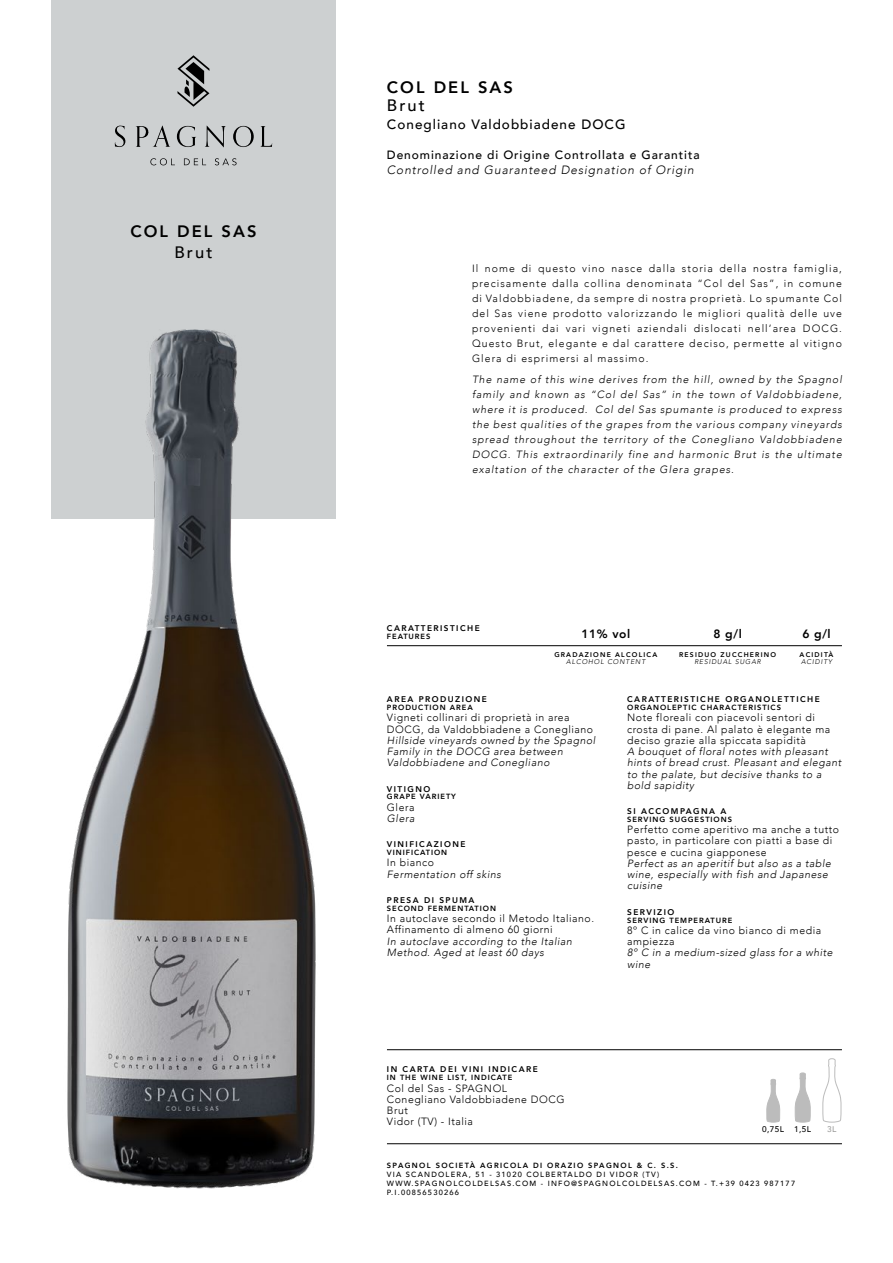
<style>
.page{position:relative;width:893px;height:1263px;background:#fff}
.page>*{position:absolute;margin:0;border:0;box-sizing:border-box;transform-origin:0 0}
.t1{font:800 16.5px "Avenir";letter-spacing:.125em;color:#000}
.t2{font:500 16.5px "Avenir";letter-spacing:.125em;color:#000}
.t3{font:500 13.5px "Avenir";letter-spacing:.075em;color:#000}
.t4{font:500 12px "Avenir";letter-spacing:.075em;color:#000}
.t5{font:italic 300 12px "Avenir";letter-spacing:.075em;color:#000}
.t6{font:800 12px "Avenir";color:#000}
.t7{font:300 10.5px/11.2px "Avenir";letter-spacing:.05em;color:#000}
.t8{font:italic 300 10.5px/11.2px "Avenir";letter-spacing:.05em;color:#000}
.t9{font:800 8.25px "Avenir";letter-spacing:.175em;color:#000}
.t10{font:500 8.25px "Avenir";color:#000}
.t11{font:500 8.25px "Avenir";color:#9d9d9c}
.t12{font:800 7.5px "Avenir";letter-spacing:.125em;color:#000}
.t13{font:500 7.5px/9px "Avenir";letter-spacing:.16em;color:#000}
.t14{font:800 7.5px "Avenir";letter-spacing:.18em;color:#000}
.t15{font:800 6.75px "Avenir";letter-spacing:.175em;color:#000}
.t16{font:italic 300 6.75px "Avenir";letter-spacing:.125em;color:#000}
</style>
<div class="page">
<div style="left:51px;top:0;width:285px;height:519px;background:#cdd0d1"></div>
<img style="left:67px;top:329px;width:249px;height:860px">
<svg style="left:177px;top:55px;width:32px;height:52px"></svg>
<svg style="left:150px;top:158px;width:87px;height:7px"></svg>
<svg style="left:115px;top:126px;width:157px;height:21px"></svg>
<hr style="left:387px;top:645px;width:455px;height:1px;background:#000">
<hr style="left:387px;top:1143px;width:455px;height:1px;background:#000">
<hr style="left:387px;top:1049px;width:455px;height:1px;background:#000">
<svg style="left:822px;top:1058px;width:20px;height:65px"></svg>
<svg style="left:794px;top:1072px;width:17px;height:51px"></svg>
<svg style="left:766px;top:1079px;width:15px;height:44px"></svg>
<h1 class="t1" style="left:130px;top:219px;width:128px">COL DEL SAS</h1>
<h1 class="t2" style="left:174px;top:238px;width:39px">Brut</h1>
<h1 class="t1" style="left:387px;top:74px;width:128px">COL DEL SAS</h1>
<h1 class="t2" style="left:387px;top:91px;width:39px">Brut</h1>
<p class="t3" style="left:387px;top:113px;width:240px">Conegliano Valdobbiadene DOCG</p>
<p class="t4" style="left:387px;top:144px;width:314px">Denominazione di Origine Controllata e Garantita</p>
<p class="t5" style="left:387px;top:162px;width:308px">Controlled and Guaranteed Designation of Origin</p>
<p class="t7" style="left:472px;top:261px;width:371px;line-height:15px;text-align:justify">Il nome di questo vino nasce dalla storia della nostra famiglia, precisamente dalla collina denominata “Col del Sas”, in comune di Valdobbiadene, da sempre di nostra proprietà. Lo spumante Col del Sas viene prodotto valorizzando le migliori qualità delle uve provenienti dai vari vigneti aziendali dislocati nell’area DOCG.<br>Questo Brut, elegante e dal carattere deciso, permette al vitigno Glera di esprimersi al massimo.</p>
<p class="t8" style="left:472px;top:372px;width:371px;line-height:15px;text-align:justify">The name of this wine derives from the hill, owned by the Spagnol family and known as “Col del Sas” in the town of Valdobbiadene, where it is produced. Col del Sas spumante is produced to express the best qualities of the grapes from the various company vineyards spread throughout the territory of the Conegliano Valdobbiadene DOCG. This extraordinarily fine and harmonic Brut is the ultimate exaltation of the character of the Glera grapes.</p>
<p class="t9" style="left:387px;top:621px;width:94px">CARATTERISTICHE</p>
<p class="t12" style="left:387px;top:630px;width:45px">FEATURES</p>
<p class="t6" style="left:581px;top:624px;width:50px">11% vol</p>
<p class="t6" style="left:713px;top:624px;width:30px">8 g/l</p>
<p class="t6" style="left:802px;top:624px;width:30px">6 g/l</p>
<p class="t15" style="left:554px;top:649px;width:104px">GRADAZIONE ALCOLICA</p>
<p class="t16" style="left:566px;top:658px;width:80px">ALCOHOL CONTENT</p>
<p class="t15" style="left:679px;top:649px;width:98px">RESIDUO ZUCCHERINO</p>
<p class="t16" style="left:694px;top:658px;width:68px">RESIDUAL SUGAR</p>
<p class="t15" style="left:800px;top:649px;width:35px">ACIDITÀ</p>
<p class="t16" style="left:801px;top:658px;width:32px">ACIDITY</p>
<p class="t9" style="left:387px;top:693px;width:101px">AREA PRODUZIONE</p>
<p class="t12" style="left:387px;top:701px;width:87px">PRODUCTION AREA</p>
<p class="t7" style="left:387px;top:712px;width:208px">Vigneti collinari di proprietà in area<br>DOCG, da Valdobbiadene a Conegliano</p>
<p class="t8" style="left:387px;top:734px;width:210px">Hillside vineyards owned by the Spagnol<br>Family in the DOCG area between<br>Valdobbiadene and Conegliano</p>
<p class="t9" style="left:387px;top:782px;width:45px">VITIGNO</p>
<p class="t12" style="left:387px;top:791px;width:71px">GRAPE VARIETY</p>
<p class="t7" style="left:387px;top:801px;width:29px">Glera</p>
<p class="t8" style="left:387px;top:813px;width:29px">Glera</p>
<p class="t9" style="left:387px;top:838px;width:80px">VINIFICAZIONE</p>
<p class="t12" style="left:387px;top:847px;width:62px">VINIFICATION</p>
<p class="t7" style="left:387px;top:857px;width:49px">In bianco</p>
<p class="t8" style="left:387px;top:868px;width:115px">Fermentation off skins</p>
<p class="t9" style="left:387px;top:894px;width:89px">PRESA DI SPUMA</p>
<p class="t12" style="left:387px;top:902px;width:111px">SECOND FERMENTATION</p>
<p class="t7" style="left:387px;top:913px;width:209px">In autoclave secondo il Metodo Italiano.<br>Affinamento di almeno 60 giorni</p>
<p class="t8" style="left:387px;top:935px;width:187px">In autoclave according to the Italian<br>Method. Aged at least 60 days</p>
<p class="t9" style="left:627px;top:693px;width:194px">CARATTERISTICHE ORGANOLETTICHE</p>
<p class="t12" style="left:627px;top:701px;width:155px">ORGANOLEPTIC CHARACTERISTICS</p>
<p class="t7" style="left:627px;top:712px;width:205px">Note floreali con piacevoli sentori di crosta di pane. Al palato è elegante ma deciso grazie alla spiccata sapidità</p>
<p class="t8" style="left:627px;top:746px;width:216px">A bouquet of floral notes with pleasant hints of bread crust. Pleasant and elegant to the palate, but decisive thanks to a bold sapidity</p>
<p class="t9" style="left:627px;top:805px;width:101px">SI ACCOMPAGNA A</p>
<p class="t12" style="left:627px;top:813px;width:106px">SERVING SUGGESTIONS</p>
<p class="t7" style="left:627px;top:824px;width:213px">Perfetto come aperitivo ma anche a tutto pasto, in particolare con piatti a base di pesce e cucina giapponese</p>
<p class="t8" style="left:627px;top:858px;width:205px">Perfect as an aperitif but also as a table wine, especially with fish and Japanese cuisine</p>
<p class="t9" style="left:627px;top:905px;width:49px">SERVIZIO</p>
<p class="t12" style="left:627px;top:914px;width:107px">SERVING TEMPERATURE</p>
<p class="t7" style="left:627px;top:925px;width:195px">8º C in calice da vino bianco di media ampiezza</p>
<p class="t8" style="left:627px;top:947px;width:207px">8º C in a medium-sized glass for a white wine</p>
<p class="t9" style="left:387px;top:1063px;width:152px">IN CARTA DEI VINI INDICARE</p>
<p class="t12" style="left:387px;top:1072px;width:127px">IN THE WINE LIST, INDICATE</p>
<p class="t7" style="left:387px;top:1082px;width:179px">Col del Sas - SPAGNOL<br>Conegliano Valdobbiadene DOCG<br>Brut<br>Vidor (TV) - Italia</p>
<p class="t10" style="left:762px;top:1121px;width:50px">0,75L 1,5L</p>
<p class="t11" style="left:827px;top:1121px;width:11px">3L</p>
<p class="t14" style="left:387px;top:1160px;width:293px">SPAGNOL SOCIETÀ AGRICOLA DI ORAZIO SPAGNOL &amp; C. S.S.</p>
<p class="t13" style="left:387px;top:1170px;width:410px">VIA SCANDOLERA, 51 - 31020 COLBERTALDO DI VIDOR (TV)<br>WWW.SPAGNOLCOLDELSAS.COM - INFO@SPAGNOLCOLDELSAS.COM - T.+39 0423 987177<br>P.I.00856530266</p>
</div>
